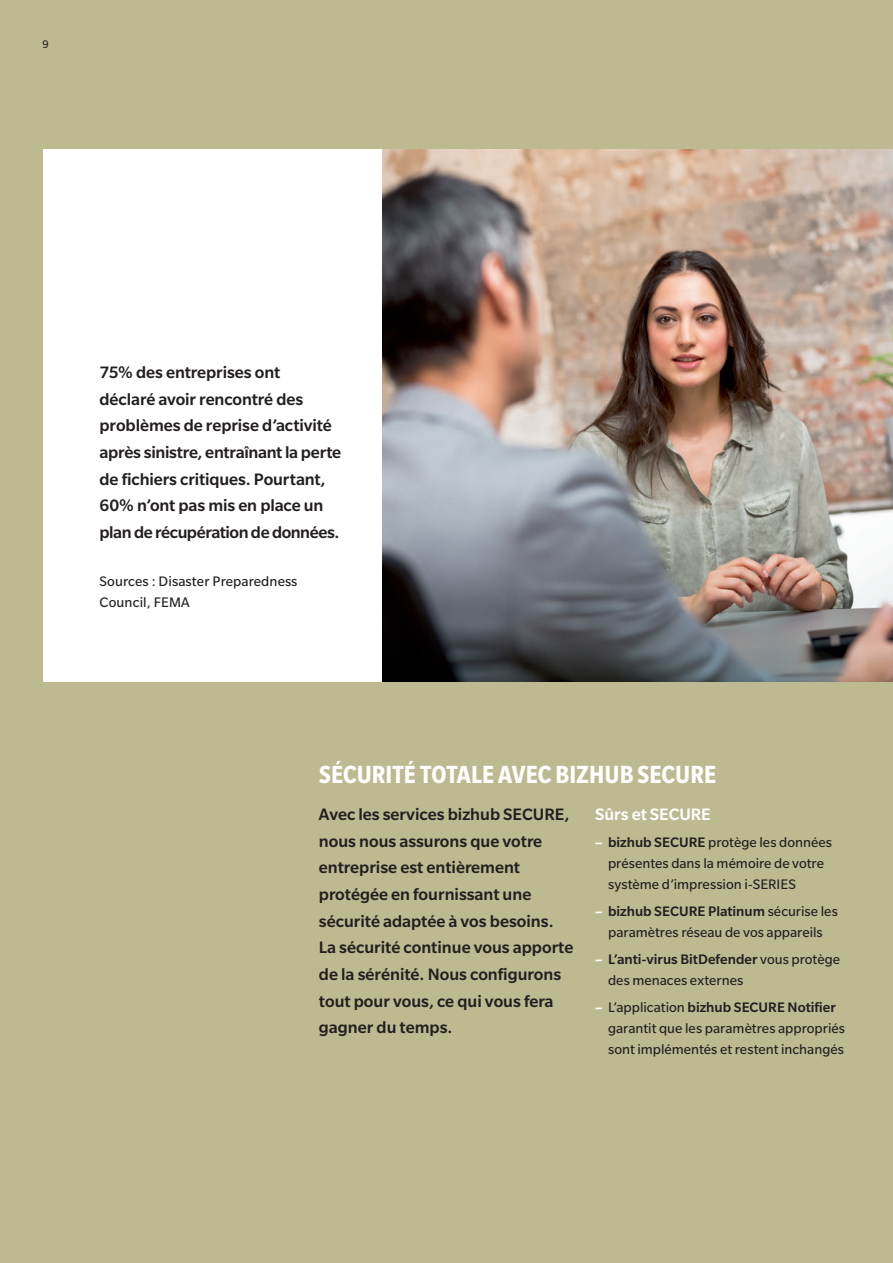
<style>
.page{position:relative;width:893px;height:1263px;background:#bdba91}
.page>*{position:absolute;margin:0;border:0;box-sizing:border-box;transform-origin:0 0}
.t1{font:700 condensed 27px "Slate Pro";color:#fff}
.t2{font:500 18px/26.5px "Slate Pro";color:#231f20}
.t3{font:500 18px "Slate Pro";letter-spacing:-.005em;color:#fff}
.t4{font:15px/21.3px "Slate Pro";color:#231f20}
.t5{font:12px "Slate Pro";color:#231f20}
.s1{font-weight:700;color:#fff}
.s2{font-weight:500}
</style>
<div class="page">
<div style="left:43px;top:149px;width:403px;height:533px;background:#fff"></div>
<img style="left:383px;top:149px;width:510px;height:533px">
<p class="t5" style="left:43px;top:38px;width:8px">9</p>
<p class="t2" style="left:100px;top:359px;width:243px">75% des entreprises ont<br>déclaré avoir rencontré des problèmes de reprise d’activité après sinistre, entraînant la perte de fichiers critiques. Pourtant,<br>60% n’ont pas mis en place un plan de récupération de données.</p>
<p class="t4" style="left:100px;top:570px;width:199px">Sources : Disaster Preparedness<br>Council, FEMA</p>
<h1 class="t1" style="left:319px;top:760px;width:398px">SÉCURITÉ TOTALE AVEC BIZHUB SECURE</h1>
<p class="t2" style="left:319px;top:801px;width:256px">Avec les services bizhub SECURE, nous nous assurons que votre entreprise est entièrement protégée en fournissant une sécurité adaptée à vos besoins.<br>La sécurité continue vous apporte de la sérénité. Nous configurons tout pour vous, ce qui vous fera gagner du temps.</p>
<p class="t3" style="left:595px;top:805px;width:117px">Sûrs et SECURE</p>
<p class="t4" style="left:608px;top:831px;width:226px;text-indent:-13px"><span class="s1">–</span> <span class="s2">bizhub SECURE</span> protège les données présentes dans la mémoire de votre système d’impression i-SERIES</p>
<p class="t4" style="left:595px;top:900px;width:244px;text-align:center"><span class="s1">–</span> <span class="s2">bizhub SECURE Platinum</span> sécurise les paramètres réseau de vos appareils</p>
<p class="t4" style="left:608px;top:948px;width:234px;text-indent:-13px"><span class="s1">–</span> <span class="s2">L’anti-virus BitDefender</span> vous protège des menaces externes</p>
<p class="t4" style="left:608px;top:996px;width:239px;text-indent:-13px"><span class="s1">–</span> L’application <span class="s2">bizhub SECURE Notifier </span>garantit que les paramètres appropriés sont implémentés et restent inchangés</p>
</div>
